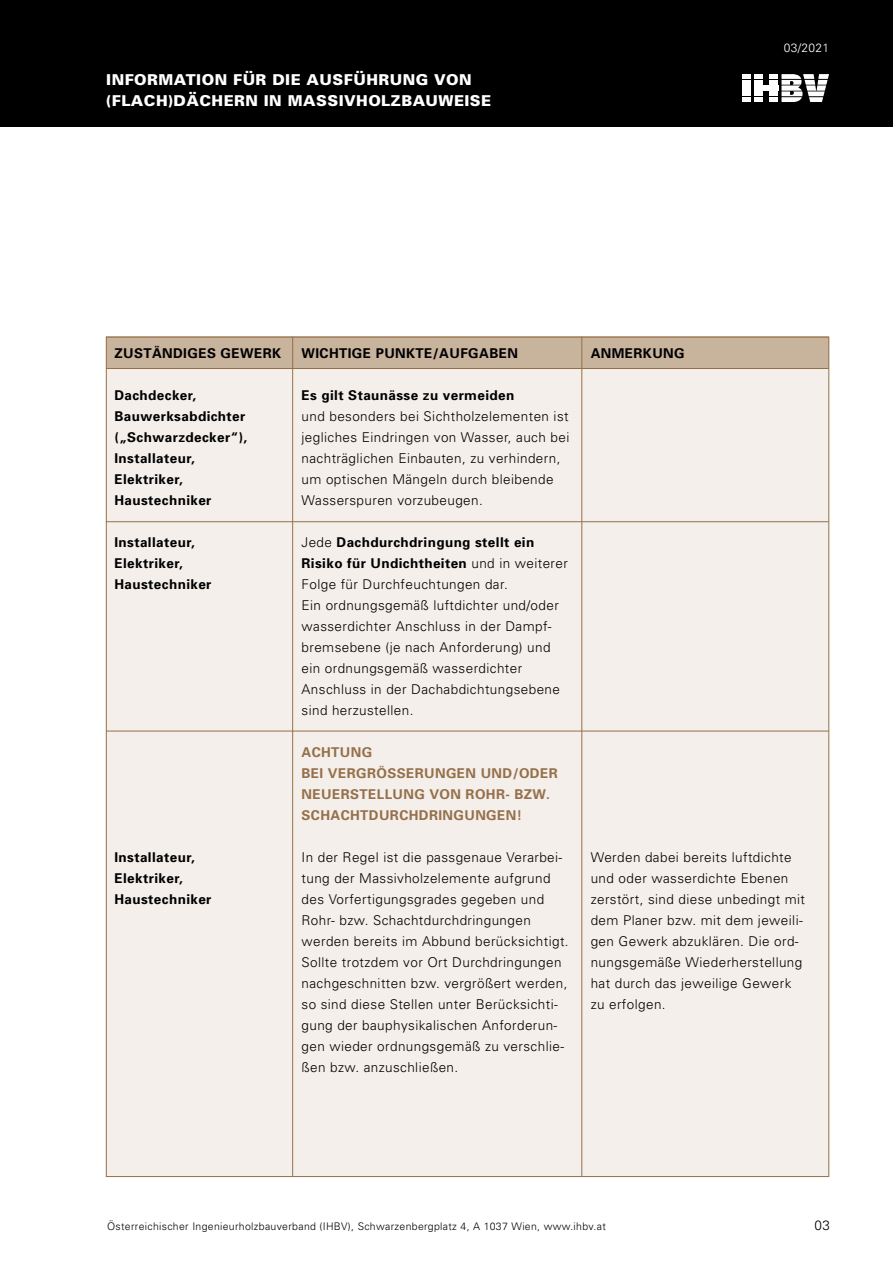
<style>
.page{position:relative;width:893px;height:1263px;background:#fff}
.page>*{position:absolute;margin:0;border:0;box-sizing:border-box;transform-origin:0 0}
.t1{font:900 15px/21px "Univers";letter-spacing:.03em;color:#fff}
.t2{font:300 13.5px/21px "Univers";letter-spacing:.03em;color:#000}
.t3{font:700 13.5px/21px "Univers";letter-spacing:.03em;color:#000}
.t4{font:700 13.5px/21px "Univers";letter-spacing:.03em;color:#95704a}
.t5{font:300 12px "Univers";letter-spacing:.03em;color:#fff}
.t6{font:300 10.5px "Univers";letter-spacing:.03em;color:#000}
.s1{font-weight:700}
</style>
<div class="page">
<div style="left:0;top:0;width:893px;height:127px;background:#000"></div>
<div style="left:742px;top:74px;width:9px;height:5px;background:#fff"></div>
<div style="left:742px;top:80px;width:9px;height:5px;background:#fff"></div>
<div style="left:742px;top:85px;width:9px;height:6px;background:#fff"></div>
<div style="left:742px;top:91px;width:9px;height:5px;background:#fff"></div>
<div style="left:742px;top:97px;width:9px;height:5px;background:#fff"></div>
<div style="left:754px;top:74px;width:9px;height:5px;background:#fff"></div>
<div style="left:754px;top:80px;width:9px;height:5px;background:#fff"></div>
<div style="left:754px;top:85px;width:24px;height:6px;background:#fff"></div>
<div style="left:754px;top:91px;width:9px;height:5px;background:#fff"></div>
<div style="left:754px;top:97px;width:9px;height:5px;background:#fff"></div>
<div style="left:769px;top:74px;width:9px;height:5px;background:#fff"></div>
<div style="left:769px;top:80px;width:9px;height:5px;background:#fff"></div>
<div style="left:769px;top:91px;width:9px;height:5px;background:#fff"></div>
<div style="left:769px;top:97px;width:9px;height:5px;background:#fff"></div>
<svg style="left:781px;top:74px;width:48px;height:28px"></svg>
<div style="left:106px;top:368px;width:723px;height:809px;background:#f4efeb"></div>
<div style="left:106px;top:337px;width:723px;height:32px;background:#c8b39d"></div>
<hr style="left:106px;top:1176px;width:723px;height:1px;background:#95704a">
<hr style="left:106px;top:337px;width:723px;height:1px;background:#95704a">
<hr style="left:106px;top:368px;width:723px;height:1px;background:#95704a">
<hr style="left:106px;top:521px;width:723px;height:1px;background:#95704a">
<hr style="left:106px;top:731px;width:723px;height:1px;background:#95704a">
<hr style="left:581px;top:337px;width:1px;height:840px;background:#95704a">
<hr style="left:828px;top:337px;width:1px;height:840px;background:#95704a">
<hr style="left:106px;top:337px;width:1px;height:840px;background:#95704a">
<hr style="left:292px;top:337px;width:1px;height:840px;background:#95704a">
<p class="t1" style="left:106px;top:69px;width:386px">INFORMATION FÜR DIE AUSFÜHRUNG VON (FLACH)DÄCHERN IN MASSIVHOLZBAUWEISE</p>
<p class="t5" style="left:784px;top:41px;width:47px">03/2021</p>
<p class="t3" style="left:114px;top:343px;width:168px">ZUSTÄNDIGES GEWERK</p>
<p class="t3" style="left:114px;top:385px;width:134px">Dachdecker,<br>Bauwerksabdichter („Schwarzdecker“),<br>Installateur,<br>Elektriker,<br>Haustechniker</p>
<p class="t3" style="left:114px;top:532px;width:99px">Installateur,<br>Elektriker,<br>Haustechniker</p>
<p class="t3" style="left:114px;top:847px;width:99px">Installateur,<br>Elektriker,<br>Haustechniker</p>
<p class="t3" style="left:302px;top:343px;width:218px">WICHTIGE PUNKTE/AUFGABEN</p>
<p class="t3" style="left:302px;top:384px;width:214px">Es gilt Staunässe zu vermeiden</p>
<p class="t2" style="left:302px;top:406px;width:269px">und besonders bei Sichtholzelementen ist jegliches Eindringen von Wasser, auch bei nachträglichen Einbauten, zu verhindern, um optischen Mängeln durch bleibende Wasserspuren vorzubeugen.</p>
<p class="t2" style="left:302px;top:532px;width:268px">Jede <span class="s1">Dachdurchdringung stellt ein Risiko für Undichtheiten</span> und in weiterer Folge für Durchfeuchtungen dar.<br>Ein ordnungsgemäß luftdichter und/oder wasserdichter Anschluss in der Dampf&shy;bremsebene (je nach Anforderung) und ein ordnungsgemäß wasserdichter Anschluss in der Dachabdichtungsebene sind herzustellen.</p>
<p class="t4" style="left:302px;top:742px;width:258px">ACHTUNG<br>BEI VERGRÖSSERUNGEN UND/ODER<br>NEUERSTELLUNG VON ROHR- BZW.<br>SCHACHTDURCHDRINGUNGEN!</p>
<p class="t2" style="left:302px;top:847px;width:269px">In der Regel ist die passgenaue Verarbei&shy;tung der Massivholzelemente aufgrund des Vorfertigungsgrades gegeben und Rohr- bzw. Schachtdurchdringungen werden bereits im Abbund berücksichtigt.<br>Sollte trotzdem vor Ort Durchdringungen nachgeschnitten bzw. vergrößert werden, so sind diese Stellen unter Berücksichti&shy;gung der bauphysikalischen Anforderun&shy;gen wieder ordnungsgemäß zu verschlie&shy;ßen bzw. anzuschließen.</p>
<p class="t3" style="left:591px;top:343px;width:96px">ANMERKUNG</p>
<p class="t2" style="left:591px;top:847px;width:216px">Werden dabei bereits luftdichte und oder wasserdichte Ebenen zerstört, sind diese unbedingt mit dem Planer bzw. mit dem jeweili&shy;gen Gewerk abzuklären. Die ord&shy;nungsgemäße Wiederherstellung hat durch das jeweilige Gewerk zu erfolgen.</p>
<p class="t6" style="left:107px;top:1219px;width:500px">Österreichischer Ingenieurholzbauverband (IHBV), Schwarzenbergplatz 4, A 1037 Wien, www.ihbv.at</p>
<p class="t2" style="left:814px;top:1214px;width:17px">03</p>
</div>
